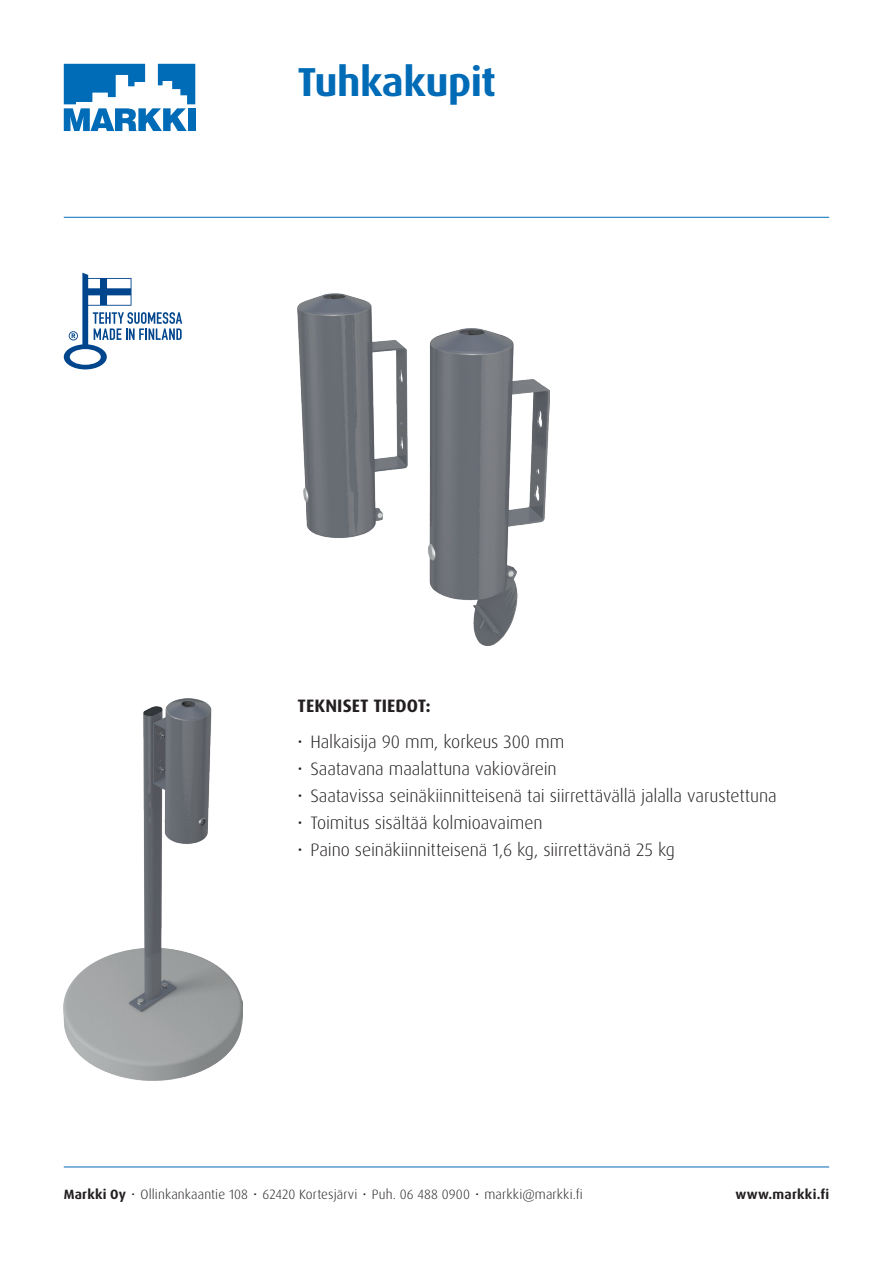
<style>
.page{position:relative;width:893px;height:1263px;background:#fff}
.page>*{position:absolute;margin:0;border:0;box-sizing:border-box;transform-origin:0 0}
.t1{font:700 40.5px "Dax OT";letter-spacing:-.015em;color:#006bb6}
.t2{font:300 18px "Dax OT";letter-spacing:-.005em;color:#231f20}
.TEKNISET_TIEDOT_OTS{font:700 18px "Dax OT";letter-spacing:.005em;color:#231f20}
.Alatekstit_121218{font:300 13.5px "Dax OT";letter-spacing:.01em;color:#231f20}
.Alatekstit_121218-2{font:700 13.5px "Dax OT";letter-spacing:.015em;color:#231f20}
.s1{font-weight:700}
</style>
<div class="page">
<svg style="left:64px;top:273px;width:118px;height:96px"></svg>
<hr style="left:64px;top:217px;width:765px;height:1px;background:#006bb6">
<hr style="left:64px;top:1166px;width:765px;height:1px;background:#006bb6">
<svg style="left:64px;top:64px;width:131px;height:67px"></svg>
<div style="left:188px;top:108px;width:7px;height:23px;background:#006bb6"></div>
<img style="left:298px;top:293px;width:252px;height:352px">
<img style="left:64px;top:698px;width:179px;height:382px">
<p class="t1" style="left:298px;top:56px;width:200px">Tuhkakupit</p>
<p class="TEKNISET_TIEDOT_OTS" style="left:298px;top:694px;width:134px">TEKNISET TIEDOT:</p>
<p class="t2" style="left:298px;top:730px;width:268px">• Halkaisija 90 mm, korkeus 300 mm</p>
<p class="t2" style="left:298px;top:757px;width:261px">• Saatavana maalattuna vakiovärein</p>
<p class="t2" style="left:298px;top:784px;width:481px">• Saatavissa seinäkiinnitteisenä tai siirrettävällä jalalla varustettuna</p>
<p class="t2" style="left:298px;top:811px;width:246px">• Toimitus sisältää kolmioavaimen</p>
<p class="t2" style="left:298px;top:838px;width:379px">• Paino seinäkiinnitteisenä 1,6 kg, siirrettävänä 25 kg</p>
<p class="Alatekstit_121218" style="left:64px;top:1186px;width:521px"><span class="s1">Markki Oy</span> ∙ Ollinkankaantie 108 ∙ 62420 Kortesjärvi ∙ Puh. 06 488 0900 ∙ markki@markki.fi</p>
<p class="Alatekstit_121218-2" style="left:735px;top:1186px;width:95px">www.markki.fi</p>
</div>
